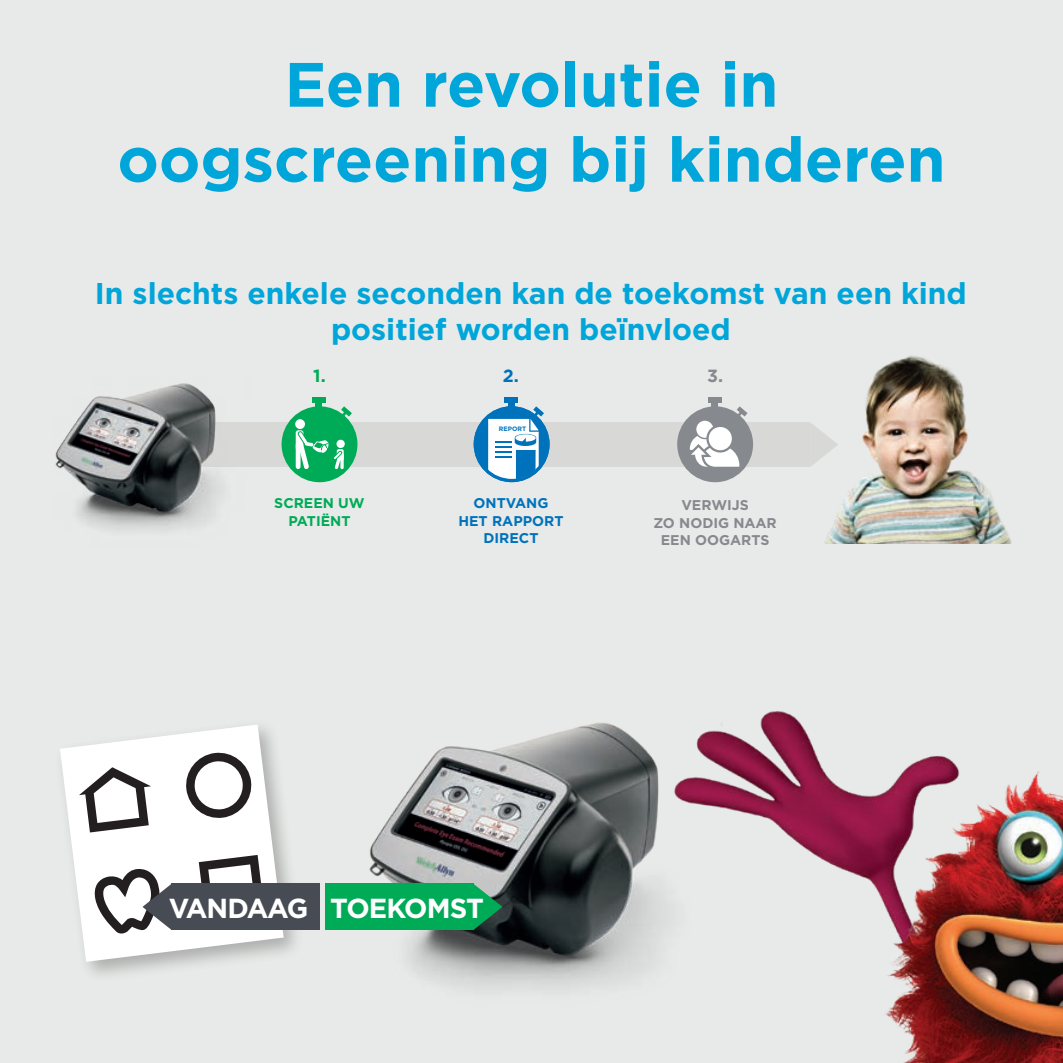
<style>
.page{position:relative;width:1063px;height:1063px;background:#e7eae8}
.page>*{position:absolute;margin:0;border:0;box-sizing:border-box;transform-origin:0 0}
.t1{font:700 62.5px/75px "Gotham";color:#00a5da;text-align:center}
.t2{font:700 30px/36px "Gotham";color:#00a5da;text-align:center}
.t3{font:700 27.5px "Gotham";letter-spacing:-.045em;color:#fff}
.t4{font:700 17.75px "Gotham";color:#00ab57}
.t5{font:700 17.75px "Gotham";color:#0072bc}
.t6{font:700 17.75px "Gotham";color:#868a8e}
.t7{font:700 14px/17.8px "Gotham";color:#868a8e;text-align:center}
.t8{font:700 14px/17.8px "Gotham";color:#0072bc;text-align:center}
.t9{font:700 14px/17.8px "Gotham";color:#00ab57;text-align:center}
.t10{font:700 6.25px "Gotham";color:#0072bc}
</style>
<div class="page">
<img style="left:723px;top:711px;width:156px;height:182px">
<div style="left:54px;top:718px;width:251px;height:265px;background:#231f20;opacity:.3"></div>
<svg style="left:60px;top:725px;width:224px;height:237px;fill:#fff"></svg>
<img style="left:331px;top:722px;width:392px;height:266px">
<svg style="left:184px;top:751px;width:69px;height:69px;background:#b9b7b8"></svg>
<svg style="left:199px;top:855px;width:66px;height:29px;background:#9e9d9e"></svg>
<svg style="left:79px;top:767px;width:72px;height:65px;background:#b4b3b3"></svg>
<div style="left:171px;top:884px;width:149px;height:46px;background:#464b54"></div>
<svg style="left:94px;top:868px;width:77px;height:66px;background:#a7a6a8"></svg>
<div style="left:325px;top:884px;width:148px;height:46px;background:#00ab57"></div>
<img style="left:825px;top:355px;width:187px;height:189px">
<div style="left:146px;top:422px;width:664px;height:45px;background:#d8d9d7"></div>
<img style="left:55px;top:410px;width:166px;height:121px">
<div style="left:282px;top:406px;width:75px;height:76px;background:#00ab57;border-radius:50%"></div>
<div style="left:312px;top:397px;width:14px;height:6px;background:#00ab57"></div>
<div style="left:316px;top:400px;width:6px;height:13px;background:#00ab57"></div>
<svg style="left:339px;top:406px;width:13px;height:14px"></svg>
<svg style="left:296px;top:430px;width:7px;height:20px"></svg>
<div style="left:296px;top:443px;width:5px;height:26px;background:#fff;border-radius:2px"></div>
<div style="left:295px;top:419px;width:10px;height:10px;background:#fff;border-radius:50%"></div>
<svg style="left:340px;top:453px;width:4px;height:16px"></svg>
<svg style="left:336px;top:440px;width:9px;height:8px"></svg>
<svg style="left:298px;top:431px;width:44px;height:38px"></svg>
<div style="left:677px;top:406px;width:76px;height:76px;background:#868a8e;border-radius:50%"></div>
<div style="left:708px;top:397px;width:13px;height:6px;background:#868a8e"></div>
<div style="left:711px;top:400px;width:7px;height:13px;background:#868a8e"></div>
<svg style="left:690px;top:406px;width:58px;height:61px"></svg>
<div style="left:474px;top:406px;width:76px;height:76px;background:#0072bc;border-radius:50%"></div>
<div style="left:504px;top:397px;width:14px;height:6px;background:#0072bc"></div>
<div style="left:508px;top:400px;width:6px;height:13px;background:#0072bc"></div>
<svg style="left:488px;top:406px;width:56px;height:75px"></svg>
<div style="left:474px;top:406px;width:76px;height:76px;border:3px solid #0072bc;border-radius:50%"></div>
<img style="left:56px;top:383px;width:159px;height:128px">
<svg style="left:810px;top:422px;width:28px;height:45px"></svg>
<img style="left:879px;top:755px;width:184px;height:308px">
<svg style="left:473px;top:884px;width:29px;height:46px"></svg>
<h1 class="t1" style="left:117px;top:47px;width:830px">Een revolutie in oogscreening bij kinderen</h1>
<p class="t2" style="left:95px;top:275px;width:874px">In slechts enkele seconden kan de toekomst van een kind positief worden beïnvloed</p>
<p class="t4" style="left:313px;top:364px;width:14px">1.</p>
<p class="t5" style="left:503px;top:364px;width:18px">2.</p>
<p class="t6" style="left:707px;top:364px;width:17px">3.</p>
<p class="t10" style="left:499px;top:425px;width:29px">REPORT</p>
<p class="t9" style="left:274px;top:494px;width:92px">SCREEN UW<br>PATIËNT</p>
<p class="t7" style="left:653px;top:496px;width:125px">VERWIJS<br>ZO NODIG NAAR<br>EEN OOGARTS</p>
<p class="t8" style="left:458px;top:494px;width:107px">ONTVANG<br>HET RAPPORT<br>DIRECT</p>
<p class="t3" style="left:169px;top:890px;width:317px">VANDAAG TOEKOMST</p>
</div>
